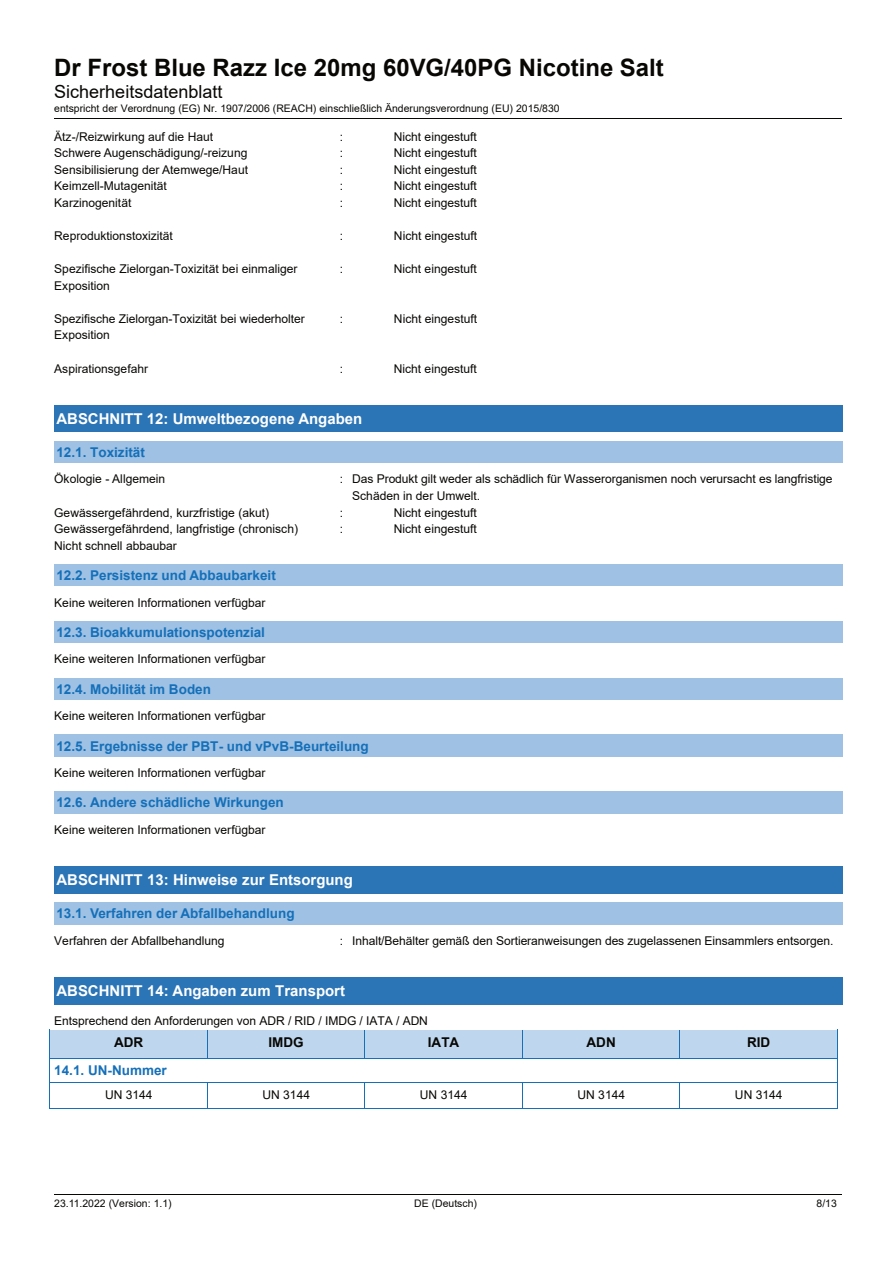
<style>
.page{position:relative;width:894px;height:1264px;background:#fff}
.page>*{position:absolute;margin:0;border:0;box-sizing:border-box;transform-origin:0 0}
.t1{font:700 24px "Arial";color:#080704}
.t2{font:18px "Arial";color:#080704}
.t3{font:700 15px "Arial";color:#fff}
.t4{font:700 13.5px "Arial";color:#1570b9}
.t5{font:700 13.5px "Arial";color:#080704}
.t6{font:12px/16.5px "Arial";color:#080704}
.t7{font:10.5px "Arial";color:#080704}
</style>
<div class="page">
<hr style="left:54px;top:118px;width:787px;height:1px;background:#080704">
<hr style="left:54px;top:1194px;width:264px;height:1px;background:#080704">
<hr style="left:319px;top:1194px;width:258px;height:1px;background:#080704">
<hr style="left:578px;top:1194px;width:263px;height:1px;background:#080704">
<div style="left:54px;top:405px;width:788px;height:26px;background:#2b74b6"></div>
<hr style="left:54px;top:431px;width:788px;height:1px;background:#2b74b6">
<svg style="left:842px;top:405px;width:1px;height:27px"></svg>
<div style="left:54px;top:441px;width:788px;height:21px;background:#9ec1e4"></div>
<hr style="left:54px;top:462px;width:788px;height:1px;background:#9ec1e4">
<svg style="left:842px;top:441px;width:1px;height:22px"></svg>
<div style="left:54px;top:564px;width:788px;height:21px;background:#9ec1e4"></div>
<hr style="left:54px;top:585px;width:788px;height:1px;background:#9ec1e4">
<svg style="left:842px;top:564px;width:1px;height:22px"></svg>
<div style="left:54px;top:621px;width:788px;height:21px;background:#9ec1e4"></div>
<hr style="left:54px;top:642px;width:788px;height:1px;background:#9ec1e4">
<svg style="left:842px;top:621px;width:1px;height:22px"></svg>
<div style="left:54px;top:678px;width:788px;height:21px;background:#9ec1e4"></div>
<hr style="left:54px;top:699px;width:788px;height:1px;background:#9ec1e4">
<svg style="left:842px;top:678px;width:1px;height:22px"></svg>
<div style="left:54px;top:735px;width:788px;height:21px;background:#9ec1e4"></div>
<hr style="left:54px;top:756px;width:788px;height:1px;background:#9ec1e4">
<svg style="left:842px;top:735px;width:1px;height:22px"></svg>
<div style="left:54px;top:792px;width:788px;height:21px;background:#9ec1e4"></div>
<hr style="left:54px;top:791px;width:788px;height:1px;background:#9ec1e4">
<hr style="left:54px;top:813px;width:788px;height:1px;background:#9ec1e4">
<svg style="left:842px;top:791px;width:1px;height:23px"></svg>
<div style="left:54px;top:866px;width:788px;height:27px;background:#2b74b6"></div>
<hr style="left:54px;top:893px;width:788px;height:1px;background:#2b74b6">
<svg style="left:842px;top:866px;width:1px;height:28px"></svg>
<div style="left:54px;top:902px;width:788px;height:22px;background:#9ec1e4"></div>
<hr style="left:54px;top:924px;width:788px;height:1px;background:#9ec1e4">
<svg style="left:842px;top:902px;width:1px;height:23px"></svg>
<div style="left:54px;top:977px;width:788px;height:27px;background:#2b74b6"></div>
<hr style="left:54px;top:1004px;width:788px;height:1px;background:#2b74b6">
<svg style="left:842px;top:977px;width:1px;height:28px"></svg>
<div style="left:50px;top:1030px;width:157px;height:27px;background:#bed7ee"></div>
<div style="left:208px;top:1030px;width:156px;height:27px;background:#bed7ee"></div>
<div style="left:365px;top:1030px;width:157px;height:27px;background:#bed7ee"></div>
<div style="left:523px;top:1030px;width:156px;height:27px;background:#bed7ee"></div>
<div style="left:680px;top:1030px;width:156px;height:27px;background:#bed7ee"></div>
<hr style="left:50px;top:1029px;width:157px;height:1px;background:#1570b9">
<hr style="left:208px;top:1029px;width:156px;height:1px;background:#1570b9">
<hr style="left:365px;top:1029px;width:157px;height:1px;background:#1570b9">
<hr style="left:523px;top:1029px;width:156px;height:1px;background:#1570b9">
<hr style="left:680px;top:1029px;width:156px;height:1px;background:#1570b9">
<hr style="left:50px;top:1057px;width:157px;height:1px;background:#1570b9">
<svg style="left:207px;top:1030px;width:1px;height:28px"></svg>
<hr style="left:208px;top:1057px;width:156px;height:1px;background:#1570b9">
<svg style="left:364px;top:1030px;width:1px;height:28px"></svg>
<hr style="left:365px;top:1057px;width:157px;height:1px;background:#1570b9">
<svg style="left:522px;top:1030px;width:1px;height:28px"></svg>
<hr style="left:523px;top:1057px;width:156px;height:1px;background:#1570b9">
<svg style="left:679px;top:1030px;width:1px;height:28px"></svg>
<hr style="left:680px;top:1057px;width:156px;height:1px;background:#1570b9">
<hr style="left:50px;top:1082px;width:157px;height:1px;background:#1570b9">
<hr style="left:208px;top:1082px;width:156px;height:1px;background:#1570b9">
<hr style="left:365px;top:1082px;width:157px;height:1px;background:#1570b9">
<hr style="left:523px;top:1082px;width:156px;height:1px;background:#1570b9">
<hr style="left:680px;top:1082px;width:156px;height:1px;background:#1570b9">
<hr style="left:50px;top:1108px;width:157px;height:1px;background:#1570b9">
<svg style="left:207px;top:1082px;width:1px;height:27px"></svg>
<hr style="left:208px;top:1108px;width:156px;height:1px;background:#1570b9">
<svg style="left:364px;top:1082px;width:1px;height:27px"></svg>
<hr style="left:365px;top:1108px;width:157px;height:1px;background:#1570b9">
<svg style="left:522px;top:1082px;width:1px;height:27px"></svg>
<hr style="left:523px;top:1108px;width:156px;height:1px;background:#1570b9">
<svg style="left:679px;top:1082px;width:1px;height:27px"></svg>
<hr style="left:680px;top:1108px;width:156px;height:1px;background:#1570b9">
<svg style="left:836px;top:1030px;width:1px;height:79px"></svg>
<h1 class="t1" style="left:54px;top:59px;width:611px">Dr Frost Blue Razz Ice 20mg 60VG/40PG Nicotine Salt</h1>
<h2 class="t2" style="left:54px;top:85px;width:170px">Sicherheitsdatenblatt</h2>
<p class="t7" style="left:54px;top:104px;width:507px">entspricht der Verordnung (EG) Nr. 1907/2006 (REACH) einschließlich Änderungsverordnung (EU) 2015/830</p>
<p class="t6" style="left:54px;top:129px;width:160px">Ätz-/Reizwirkung auf die Haut</p>
<p class="t6" style="left:340px;top:129px;width:5px">:</p>
<p class="t6" style="left:394px;top:129px;width:85px">Nicht eingestuft</p>
<p class="t6" style="left:54px;top:146px;width:195px">Schwere Augenschädigung/-reizung</p>
<p class="t6" style="left:340px;top:146px;width:5px">:</p>
<p class="t6" style="left:394px;top:146px;width:85px">Nicht eingestuft</p>
<p class="t6" style="left:54px;top:162px;width:195px">Sensibilisierung der Atemwege/Haut</p>
<p class="t6" style="left:340px;top:162px;width:5px">:</p>
<p class="t6" style="left:394px;top:162px;width:85px">Nicht eingestuft</p>
<p class="t6" style="left:54px;top:179px;width:114px">Keimzell-Mutagenität</p>
<p class="t6" style="left:340px;top:179px;width:5px">:</p>
<p class="t6" style="left:394px;top:179px;width:85px">Nicht eingestuft</p>
<p class="t6" style="left:54px;top:196px;width:79px">Karzinogenität</p>
<p class="t6" style="left:340px;top:196px;width:5px">:</p>
<p class="t6" style="left:394px;top:196px;width:85px">Nicht eingestuft</p>
<p class="t6" style="left:54px;top:229px;width:120px">Reproduktionstoxizität</p>
<p class="t6" style="left:340px;top:229px;width:5px">:</p>
<p class="t6" style="left:394px;top:229px;width:85px">Nicht eingestuft</p>
<p class="t6" style="left:54px;top:262px;width:245px">Spezifische Zielorgan-Toxizität bei einmaliger<br>Exposition</p>
<p class="t6" style="left:340px;top:262px;width:5px">:</p>
<p class="t6" style="left:394px;top:262px;width:85px">Nicht eingestuft</p>
<p class="t6" style="left:54px;top:311px;width:252px">Spezifische Zielorgan-Toxizität bei wiederholter<br>Exposition</p>
<p class="t6" style="left:340px;top:311px;width:5px">:</p>
<p class="t6" style="left:394px;top:311px;width:85px">Nicht eingestuft</p>
<p class="t6" style="left:54px;top:361px;width:95px">Aspirationsgefahr</p>
<p class="t6" style="left:340px;top:361px;width:5px">:</p>
<p class="t6" style="left:394px;top:361px;width:85px">Nicht eingestuft</p>
<p class="t3" style="left:56px;top:413px;width:307px">ABSCHNITT 12: Umweltbezogene Angaben</p>
<p class="t4" style="left:56px;top:447px;width:90px">12.1. Toxizität</p>
<p class="t6" style="left:54px;top:472px;width:112px">Ökologie - Allgemein</p>
<p class="t6" style="left:352px;top:472px;width:482px;text-indent:-12px">: Das Produkt gilt weder als schädlich für Wasserorganismen noch verursacht es langfristige<br>Schäden in der Umwelt.</p>
<p class="t6" style="left:54px;top:505px;width:216px">Gewässergefährdend, kurzfristige (akut)</p>
<p class="t6" style="left:340px;top:505px;width:5px">:</p>
<p class="t6" style="left:394px;top:505px;width:85px">Nicht eingestuft</p>
<p class="t6" style="left:54px;top:522px;width:245px">Gewässergefährdend, langfristige (chronisch)</p>
<p class="t6" style="left:340px;top:522px;width:5px">:</p>
<p class="t6" style="left:394px;top:522px;width:85px">Nicht eingestuft</p>
<p class="t6" style="left:54px;top:538px;width:124px">Nicht schnell abbaubar</p>
<p class="t4" style="left:56px;top:570px;width:221px">12.2. Persistenz und Abbaubarkeit</p>
<p class="t6" style="left:54px;top:595px;width:213px">Keine weiteren Informationen verfügbar</p>
<p class="t4" style="left:56px;top:627px;width:210px">12.3. Bioakkumulationspotenzial</p>
<p class="t6" style="left:54px;top:652px;width:213px">Keine weiteren Informationen verfügbar</p>
<p class="t4" style="left:56px;top:684px;width:156px">12.4. Mobilität im Boden</p>
<p class="t6" style="left:54px;top:709px;width:213px">Keine weiteren Informationen verfügbar</p>
<p class="t4" style="left:56px;top:741px;width:314px">12.5. Ergebnisse der PBT- und vPvB-Beurteilung</p>
<p class="t6" style="left:54px;top:765px;width:213px">Keine weiteren Informationen verfügbar</p>
<p class="t4" style="left:56px;top:797px;width:229px">12.6. Andere schädliche Wirkungen</p>
<p class="t6" style="left:54px;top:822px;width:213px">Keine weiteren Informationen verfügbar</p>
<p class="t3" style="left:56px;top:874px;width:298px">ABSCHNITT 13: Hinweise zur Entsorgung</p>
<p class="t4" style="left:56px;top:908px;width:240px">13.1. Verfahren der Abfallbehandlung</p>
<p class="t6" style="left:54px;top:933px;width:172px">Verfahren der Abfallbehandlung</p>
<p class="t6" style="left:340px;top:933px;width:495px">: Inhalt/Behälter gemäß den Sortieranweisungen des zugelassenen Einsammlers entsorgen.</p>
<p class="t3" style="left:56px;top:985px;width:290px">ABSCHNITT 14: Angaben zum Transport</p>
<p class="t6" style="left:54px;top:1013px;width:375px">Entsprechend den Anforderungen von ADR / RID / IMDG / IATA / ADN</p>
<p class="t5" style="left:114px;top:1037px;width:31px">ADR</p>
<p class="t5" style="left:268px;top:1037px;width:37px">IMDG</p>
<p class="t5" style="left:428px;top:1037px;width:33px">IATA</p>
<p class="t5" style="left:586px;top:1037px;width:31px">ADN</p>
<p class="t5" style="left:747px;top:1037px;width:25px">RID</p>
<p class="t4" style="left:54px;top:1065px;width:114px">14.1. UN-Nummer</p>
<p class="t6" style="left:105px;top:1087px;width:49px">UN 3144</p>
<p class="t6" style="left:262px;top:1087px;width:49px">UN 3144</p>
<p class="t6" style="left:420px;top:1087px;width:49px">UN 3144</p>
<p class="t6" style="left:577px;top:1087px;width:49px">UN 3144</p>
<p class="t6" style="left:735px;top:1087px;width:49px">UN 3144</p>
<p class="t7" style="left:54px;top:1199px;width:119px">23.11.2022 (Version: 1.1)</p>
<p class="t7" style="left:414px;top:1199px;width:64px">DE (Deutsch)</p>
<p class="t7" style="left:816px;top:1199px;width:22px">8/13</p>
</div>
